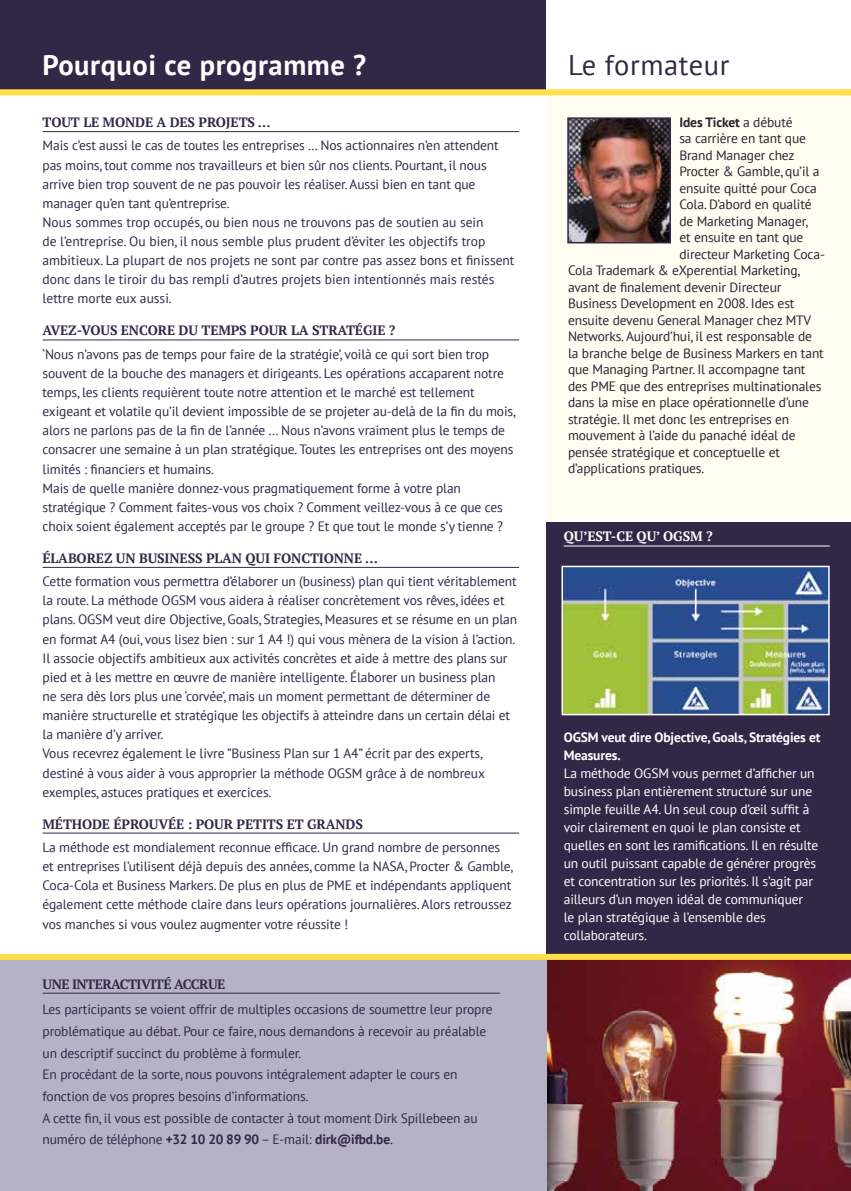
<style>
.page{position:relative;width:851px;height:1191px;background:#fff}
.page>*{position:absolute;margin:0;border:0;box-sizing:border-box;transform-origin:0 0}
.t1{font:700 28.5px "PT Sans";letter-spacing:.02em;color:#fff}
.t2{font:28.5px "PT Sans";letter-spacing:.02em;color:#332747}
.t3{font:13.5px/19.2px "PT Sans";letter-spacing:-.01em;color:#332747}
.t4{font:13.5px "PT Sans";letter-spacing:-.01em;color:#2c2231}
.t5{font:13.5px/18px "PT Sans";letter-spacing:-.01em;color:#fff}
.t6{font:700 13.5px "PT Serif";letter-spacing:-.01em;color:#332747}
.t7{font:700 13.5px/18px "PT Sans";letter-spacing:-.01em;color:#fff}
.t8{font:700 13.5px "PT Serif";letter-spacing:-.04em;color:#332747}
.t9{font:700 13.5px "PT Sans";letter-spacing:-.01em;color:#2c2231}
.t10{font:700 13.5px "PT Serif";letter-spacing:-.01em;color:#fff}
.s1{font-weight:700}
.s2{font-weight:400}
</style>
<div class="page">
<div style="left:0;top:0;width:553px;height:92px;background:#332747"></div>
<hr style="left:43px;top:131px;width:476px;height:1px;background:#332747">
<hr style="left:43px;top:339px;width:476px;height:1px;background:#332747">
<hr style="left:43px;top:567px;width:476px;height:1px;background:#332747">
<hr style="left:43px;top:832px;width:476px;height:1px;background:#332747">
<div style="left:546px;top:95px;width:304px;height:758px;background:#fffcf1"></div>
<img style="left:570px;top:120px;width:97px;height:120px">
<div style="left:567px;top:117px;width:103px;height:126px;border:2px solid #332747"></div>
<img style="left:546px;top:960px;width:304px;height:231px">
<div style="left:0;top:957px;width:546px;height:234px;background:#b6b2c6"></div>
<hr style="left:43px;top:992px;width:457px;height:1px;background:#332747">
<div style="left:546px;top:0;width:303px;height:92px;background:#fff"></div>
<div style="left:546px;top:522px;width:304px;height:432px;background:#332747"></div>
<hr style="left:563px;top:545px;width:266px;height:1px;background:#fff">
<div style="left:0;top:89px;width:850px;height:6px;background:#ffe147"></div>
<div style="left:0;top:954px;width:850px;height:6px;background:#ffe147"></div>
<img style="left:564px;top:569px;width:262px;height:143px">
<div style="left:561px;top:566px;width:268px;height:149px;border:2px solid #fff"></div>
<h1 class="t1" style="left:43px;top:46px;width:325px">Pourquoi ce programme ?</h1>
<p class="t6" style="left:43px;top:113px;width:230px">TOUT LE MONDE A DES PROJETS …</p>
<p class="t3" style="left:43px;top:136px;width:473px">Mais c’est aussi le cas de toutes les entreprises … Nos actionnaires n’en attendent pas moins, tout comme nos travailleurs et bien sûr nos clients. Pourtant, il nous arrive bien trop souvent de ne pas pouvoir les réaliser. Aussi bien en tant que manager qu’en tant qu’entreprise.<br>Nous sommes trop occupés, ou bien nous ne trouvons pas de soutien au sein<br>de l’entreprise. Ou bien, il nous semble plus prudent d’éviter les objectifs trop ambitieux. La plupart de nos projets ne sont par contre pas assez bons et finissent donc dans le tiroir du bas rempli d’autres projets bien intentionnés mais restés lettre morte eux aussi.</p>
<p class="t6" style="left:43px;top:322px;width:354px">AVEZ-VOUS ENCORE DU TEMPS POUR LA STRATÉGIE ?</p>
<p class="t3" style="left:43px;top:344px;width:474px">‘Nous n’avons pas de temps pour faire de la stratégie’, voilà ce qui sort bien trop souvent de la bouche des managers et dirigeants. Les opérations accaparent notre temps, les clients requièrent toute notre attention et le marché est tellement exigeant et volatile qu’il devient impossible de se projeter au-delà de la fin du mois, alors ne parlons pas de la fin de l’année … Nous n’avons vraiment plus le temps de consacrer une semaine à un plan stratégique. Toutes les entreprises ont des moyens limités : financiers et humains.<br>Mais de quelle manière donnez-vous pragmatiquement forme à votre plan stratégique ? Comment faites-vous vos choix ? Comment veillez-vous à ce que ces choix soient également acceptés par le groupe ? Et que tout le monde s’y tienne ?</p>
<p class="t6" style="left:43px;top:549px;width:337px">ÉLABOREZ UN BUSINESS PLAN QUI FONCTIONNE …</p>
<p class="t3" style="left:43px;top:571px;width:476px">Cette formation vous permettra d’élaborer un (business) plan qui tient véritablement la route. La méthode OGSM vous aidera à réaliser concrètement vos rêves, idées et plans. OGSM veut dire Objective, Goals, Strategies, Measures et se résume en un plan en format A4 (oui, vous lisez bien : sur 1 A4 !) qui vous mènera de la vision à l’action.<br>Il associe objectifs ambitieux aux activités concrètes et aide à mettre des plans sur pied et à les mettre en œuvre de manière intelligente. Élaborer un business plan<br>ne sera dès lors plus une ‘corvée’, mais un moment permettant de déterminer de manière structurelle et stratégique les objectifs à atteindre dans un certain délai et la manière d’y arriver.<br>Vous recevrez également le livre ”Business Plan sur 1 A4” écrit par des experts, destiné à vous aider à vous approprier la méthode OGSM grâce à de nombreux exemples, astuces pratiques et exercices.</p>
<p class="t6" style="left:43px;top:815px;width:322px">MÉTHODE ÉPROUVÉE : POUR PETITS ET GRANDS</p>
<p class="t3" style="left:43px;top:837px;width:472px">La méthode est mondialement reconnue efficace. Un grand nombre de personnes et entreprises l’utilisent déjà depuis des années, comme la NASA, Procter &amp; Gamble, Coca-Cola et Business Markers. De plus en plus de PME et indépendants appliquent également cette méthode claire dans leurs opérations journalières. Alors retroussez vos manches si vous voulez augmenter votre réussite !</p>
<p class="t8" style="left:43px;top:975px;width:184px">UNE INTERACTIVITÉ ACCRUE</p>
<p class="t3" style="left:43px;top:998px;width:451px;line-height:21.6px">Les participants se voient offrir de multiples occasions de soumettre leur propre problématique au débat. Pour ce faire, nous demandons à recevoir au préalable un descriptif succinct du problème à formuler.<br>En procédant de la sorte, nous pouvons intégralement adapter le cours en fonction de vos propres besoins d’informations.<br>A cette fin, il vous est possible de contacter à tout moment Dirk Spillebeen au numéro de téléphone <span class="s1">+32 10 20 89 90</span> – E-mail: <span class="s1">dirk@ifbd.be</span>.</p>
<h1 class="t2" style="left:568px;top:47px;width:163px">Le formateur</h1>
<p class="t9" style="left:679px;top:113px;width:115px">Ides Ticket <span class="s2">a débuté</span></p>
<p class="t4" style="left:679px;top:130px;width:128px">sa carrière en tant que</p>
<p class="t4" style="left:679px;top:146px;width:117px">Brand Manager chez</p>
<p class="t4" style="left:679px;top:163px;width:142px">Procter &amp; Gamble, qu’il a</p>
<p class="t4" style="left:679px;top:179px;width:139px">ensuite quitté pour Coca</p>
<p class="t4" style="left:679px;top:196px;width:134px">Cola. D’abord en qualité</p>
<p class="t4" style="left:679px;top:212px;width:130px">de Marketing Manager,</p>
<p class="t4" style="left:679px;top:229px;width:125px">et ensuite en tant que</p>
<p class="t4" style="left:679px;top:245px;width:147px">directeur Marketing Coca-</p>
<p class="t4" style="left:568px;top:262px;width:233px">Cola Trademark &amp; eXperential Marketing,</p>
<p class="t4" style="left:568px;top:278px;width:215px">avant de finalement devenir Directeur</p>
<p class="t4" style="left:568px;top:295px;width:228px">Business Development en 2008. Ides est</p>
<p class="t4" style="left:568px;top:311px;width:245px">ensuite devenu General Manager chez MTV</p>
<p class="t4" style="left:568px;top:328px;width:245px">Networks. Aujourd’hui, il est responsable de</p>
<p class="t4" style="left:568px;top:344px;width:257px">la branche belge de Business Markers en tant</p>
<p class="t4" style="left:568px;top:361px;width:239px">que Managing Partner. Il accompagne tant</p>
<p class="t4" style="left:568px;top:377px;width:255px">des PME que des entreprises multinationales</p>
<p class="t4" style="left:568px;top:394px;width:242px">dans la mise en place opérationnelle d’une</p>
<p class="t4" style="left:568px;top:410px;width:223px">stratégie. Il met donc les entreprises en</p>
<p class="t4" style="left:568px;top:427px;width:229px">mouvement à l’aide du panaché idéal de</p>
<p class="t4" style="left:568px;top:443px;width:213px">pensée stratégique et conceptuelle et</p>
<p class="t4" style="left:568px;top:460px;width:138px">d’applications pratiques.</p>
<p class="t10" style="left:563px;top:528px;width:150px">QU’EST-CE QU’ OGSM ?</p>
<p class="t7" style="left:563px;top:728px;width:258px">OGSM veut dire Objective, Goals, Stratégies et<br>Measures.</p>
<p class="t5" style="left:563px;top:764px;width:256px">La méthode OGSM vous permet d’afficher un business plan entièrement structuré sur une simple feuille A4. Un seul coup d’œil suffit à voir clairement en quoi le plan consiste et quelles en sont les ramifications. Il en résulte un outil puissant capable de générer progrès et concentration sur les priorités. Il s’agit par ailleurs d’un moyen idéal de communiquer<br>le plan stratégique à l’ensemble des collaborateurs.</p>
</div>
